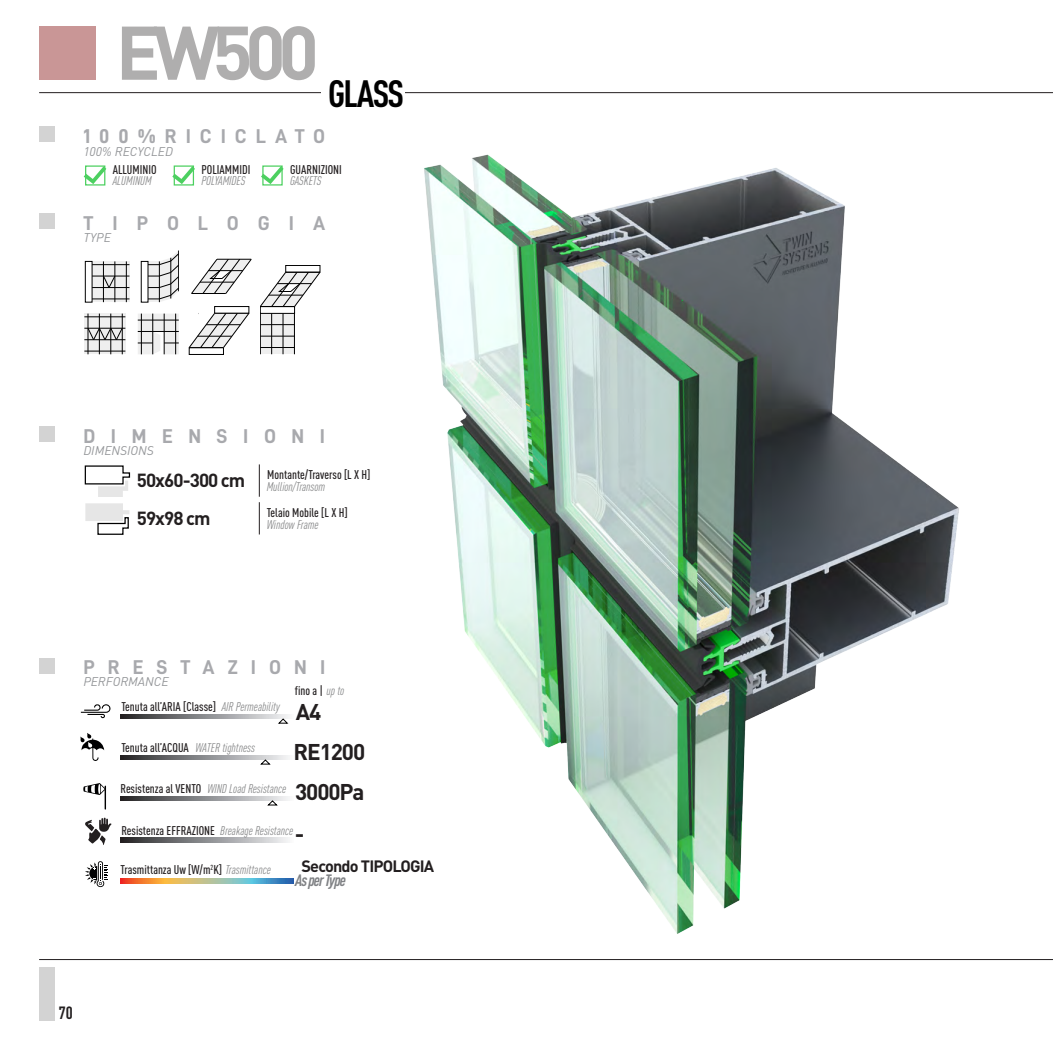
<style>
.page{position:relative;width:1053px;height:1053px;background:#fff}
.page>*{position:absolute;margin:0;border:0;box-sizing:border-box;transform-origin:0 0}
.NOME_SISTEMA_facc_ST{font:700 74.62px "DIN Pro";letter-spacing:-.1em;color:#afaeae}
.PRESTAZIONI_DATA_TRE{font:700 22.5px "DIN Pro";letter-spacing:-.05em;color:#231f20}
.t1{font:20px "D DIN Bold";letter-spacing:.445em;color:#a8a9ad}
.t2{font:20px "D DIN Bold";letter-spacing:.655em;color:#a8a9ad}
.t3{font:20px "D DIN Bold";letter-spacing:.785em;color:#a8a9ad}
.t4{font:20px "D DIN Bold";letter-spacing:.95em;color:#a8a9ad}
.PRESTAZIONI_DATA_TRE-2{font:700 18.75px "DIN Pro";letter-spacing:-.05em;color:#231f20}
.t5{font:700 condensed 17.5px "DIN Pro";color:#231f20}
.PRESTAZIONI_DATA_4{font:700 16.25px "DIN Pro";letter-spacing:-.05em;color:#231f20}
.PRESTAZIONI_DATA_4_E{font:italic 700 condensed 16.25px "DIN Pro";letter-spacing:-.05em;color:#808285}
.t6{font:500 condensed 12.5px "DIN Pro";color:#231f20}
.t7{font:italic condensed 12.5px "DIN Pro";color:#868788}
.t8{font:italic 12.5px "DIN Pro";color:#939598}
.s1{font-weight:400;font-style:italic;color:#868788}
.s2{font-weight:500;font-style:normal;color:#231f20}
</style>
<div class="page">
<hr style="left:39px;top:959px;width:1013px;height:1px;background:#231f20">
<hr style="left:39px;top:92px;width:1013px;height:1px;background:#231f20">
<div style="left:39px;top:966px;width:15px;height:54px;background:#d3d3d3"></div>
<svg style="left:83px;top:783px;width:23px;height:26px"></svg>
<svg style="left:81px;top:704px;width:29px;height:14px"></svg>
<svg style="left:80px;top:733px;width:24px;height:28px"></svg>
<svg style="left:121px;top:714px;width:168px;height:4px"></svg>
<svg style="left:121px;top:755px;width:168px;height:4px"></svg>
<svg style="left:121px;top:796px;width:168px;height:4px"></svg>
<div style="left:39px;top:214px;width:15px;height:15px;background:#d3d3d3"></div>
<div style="left:39px;top:658px;width:15px;height:15px;background:#d3d3d3"></div>
<svg style="left:85px;top:817px;width:27px;height:28px"></svg>
<svg style="left:121px;top:837px;width:168px;height:5px"></svg>
<svg style="left:85px;top:861px;width:22px;height:26px"></svg>
<svg style="left:120px;top:878px;width:173px;height:5px"></svg>
<hr style="left:259px;top:502px;width:1px;height:32px;background:#231f20">
<hr style="left:259px;top:464px;width:1px;height:32px;background:#231f20">
<div style="left:39px;top:426px;width:15px;height:15px;background:#d3d3d3"></div>
<svg style="left:85px;top:503px;width:44px;height:32px"></svg>
<svg style="left:84px;top:465px;width:47px;height:32px"></svg>
<div style="left:39px;top:127px;width:15px;height:15px;background:#d3d3d3"></div>
<div style="left:321px;top:74px;width:84px;height:37px;background:#fff"></div>
<div style="left:39px;top:27px;width:57px;height:53px;background:#c99696"></div>
<img style="left:320px;top:154px;width:639px;height:780px">
<svg style="left:92px;top:261px;width:37px;height:41px"></svg>
<div style="left:85px;top:261px;width:7px;height:41px;border:1px solid #000"></div>
<hr style="left:126px;top:261px;width:1px;height:41px;background:#000">
<hr style="left:115px;top:261px;width:1px;height:41px;background:#000">
<hr style="left:103px;top:261px;width:1px;height:41px;background:#000">
<hr style="left:92px;top:264px;width:37px;height:1px;background:#000">
<hr style="left:92px;top:276px;width:37px;height:1px;background:#000">
<hr style="left:92px;top:299px;width:37px;height:1px;background:#000">
<hr style="left:92px;top:287px;width:37px;height:1px;background:#000">
<svg style="left:103px;top:276px;width:12px;height:12px"></svg>
<svg style="left:148px;top:250px;width:31px;height:52px"></svg>
<svg style="left:84px;top:313px;width:41px;height:41px"></svg>
<hr style="left:122px;top:313px;width:1px;height:41px;background:#000">
<hr style="left:111px;top:313px;width:1px;height:41px;background:#000">
<hr style="left:99px;top:313px;width:1px;height:41px;background:#000">
<hr style="left:84px;top:316px;width:41px;height:1px;background:#000">
<hr style="left:84px;top:328px;width:41px;height:1px;background:#000">
<hr style="left:84px;top:351px;width:41px;height:1px;background:#000">
<hr style="left:84px;top:339px;width:41px;height:1px;background:#000">
<hr style="left:88px;top:313px;width:1px;height:41px;background:#000">
<svg style="left:88px;top:328px;width:34px;height:12px"></svg>
<svg style="left:138px;top:313px;width:41px;height:41px"></svg>
<svg style="left:191px;top:259px;width:61px;height:35px"></svg>
<div style="left:214px;top:306px;width:35px;height:7px;border:1px solid #000"></div>
<svg style="left:188px;top:313px;width:61px;height:35px"></svg>
<div style="left:260px;top:313px;width:34px;height:41px;background:#efefef"></div>
<hr style="left:294px;top:313px;width:1px;height:41px;background:#000">
<hr style="left:283px;top:313px;width:1px;height:41px;background:#000">
<hr style="left:271px;top:313px;width:1px;height:41px;background:#000">
<hr style="left:260px;top:324px;width:34px;height:1px;background:#000">
<hr style="left:260px;top:347px;width:34px;height:1px;background:#000">
<hr style="left:260px;top:336px;width:34px;height:1px;background:#000">
<hr style="left:260px;top:313px;width:1px;height:41px;background:#000">
<div style="left:285px;top:265px;width:35px;height:7px;border:1px solid #000"></div>
<svg style="left:260px;top:272px;width:60px;height:35px"></svg>
<div style="left:241px;top:275px;width:15px;height:27px;background:#fff"></div>
<div style="left:183px;top:304px;width:15px;height:26px;background:#fff"></div>
<svg style="left:278px;top:718px;width:9px;height:5px"></svg>
<svg style="left:260px;top:759px;width:10px;height:5px"></svg>
<svg style="left:267px;top:800px;width:10px;height:5px"></svg>
<svg style="left:83px;top:165px;width:24px;height:21px"></svg>
<svg style="left:172px;top:165px;width:23px;height:21px"></svg>
<svg style="left:261px;top:165px;width:23px;height:21px"></svg>
<p class="NOME_SISTEMA_facc_ST" style="left:116px;top:-9px;width:290px">EW500 <sub>GLASS</sub></p>
<h3 class="t1" style="left:83px;top:125px;width:243px">100%RICICLATO</h3>
<p class="t8" style="left:83px;top:141px;width:91px">100% RECYCLED</p>
<p class="t6" style="left:113px;top:161px;width:45px">ALLUMINIO</p>
<p class="t7" style="left:113px;top:171px;width:40px">ALUMINUM</p>
<p class="t6" style="left:201px;top:161px;width:50px">POLIAMMIDI</p>
<p class="t7" style="left:201px;top:171px;width:45px">POLYAMIDES</p>
<p class="t6" style="left:290px;top:161px;width:53px">GUARNIZIONI</p>
<p class="t7" style="left:290px;top:171px;width:33px">GASKETS</p>
<h3 class="t4" style="left:83px;top:212px;width:243px">TIPOLOGIA</h3>
<p class="t8" style="left:83px;top:228px;width:29px">TYPE</p>
<h3 class="t3" style="left:83px;top:424px;width:243px">DIMENSIONI</h3>
<p class="t8" style="left:83px;top:440px;width:72px">DIMENSIONS</p>
<p class="PRESTAZIONI_DATA_TRE-2" style="left:137px;top:465px;width:110px">50x60-300 cm</p>
<p class="PRESTAZIONI_DATA_TRE-2" style="left:137px;top:502px;width:75px">59x98 cm</p>
<p class="t6" style="left:267px;top:465px;width:105px">Montante/Traverso [L X H]</p>
<p class="t7" style="left:267px;top:477px;width:60px">Mullion/Transom</p>
<p class="t6" style="left:267px;top:503px;width:83px">Telaio Mobile [L X H]</p>
<p class="t7" style="left:267px;top:515px;width:53px">Window Frame</p>
<h3 class="t2" style="left:83px;top:655px;width:243px">PRESTAZIONI</h3>
<p class="t8" style="left:83px;top:672px;width:87px">PERFORMANCE</p>
<p class="t6" style="left:295px;top:681px;width:51px">fino a | <span class="s1">up to</span></p>
<p class="t6" style="left:121px;top:697px;width:160px">Tenuta all’ARIA [Classe] <span class="s1">AIR Permeability</span></p>
<p class="t6" style="left:121px;top:738px;width:135px">Tenuta all’ACQUA <span class="s1">WATER tightness</span></p>
<p class="PRESTAZIONI_DATA_TRE" style="left:296px;top:693px;width:27px">A4</p>
<p class="PRESTAZIONI_DATA_TRE" style="left:293px;top:733px;width:73px">RE1200</p>
<p class="PRESTAZIONI_DATA_TRE" style="left:295px;top:773px;width:71px">3000Pa</p>
<p class="PRESTAZIONI_DATA_TRE" style="left:295px;top:814px;width:11px">-</p>
<p class="t7" style="left:120px;top:780px;width:167px"><span class="s2">Resistenza al VENTO</span> WIND Load Resistance</p>
<p class="t6" style="left:121px;top:821px;width:173px">Resistenza EFFRAZIONE <span class="s1">Breakage Resistance</span></p>
<p class="t6" style="left:120px;top:860px;width:152px">Trasmittanza Uw [W/m <span class="s1">Trasmittance</span></p>
<p class="t6" style="left:210px;top:860px;width:13px"><sup>2</sup>K]</p>
<p class="PRESTAZIONI_DATA_4" style="left:301px;top:852px;width:134px">Secondo TIPOLOGIA</p>
<p class="PRESTAZIONI_DATA_4_E" style="left:295px;top:868px;width:52px">As per Type</p>
<h3 class="t5" style="left:59px;top:999px;width:16px">70</h3>
</div>
